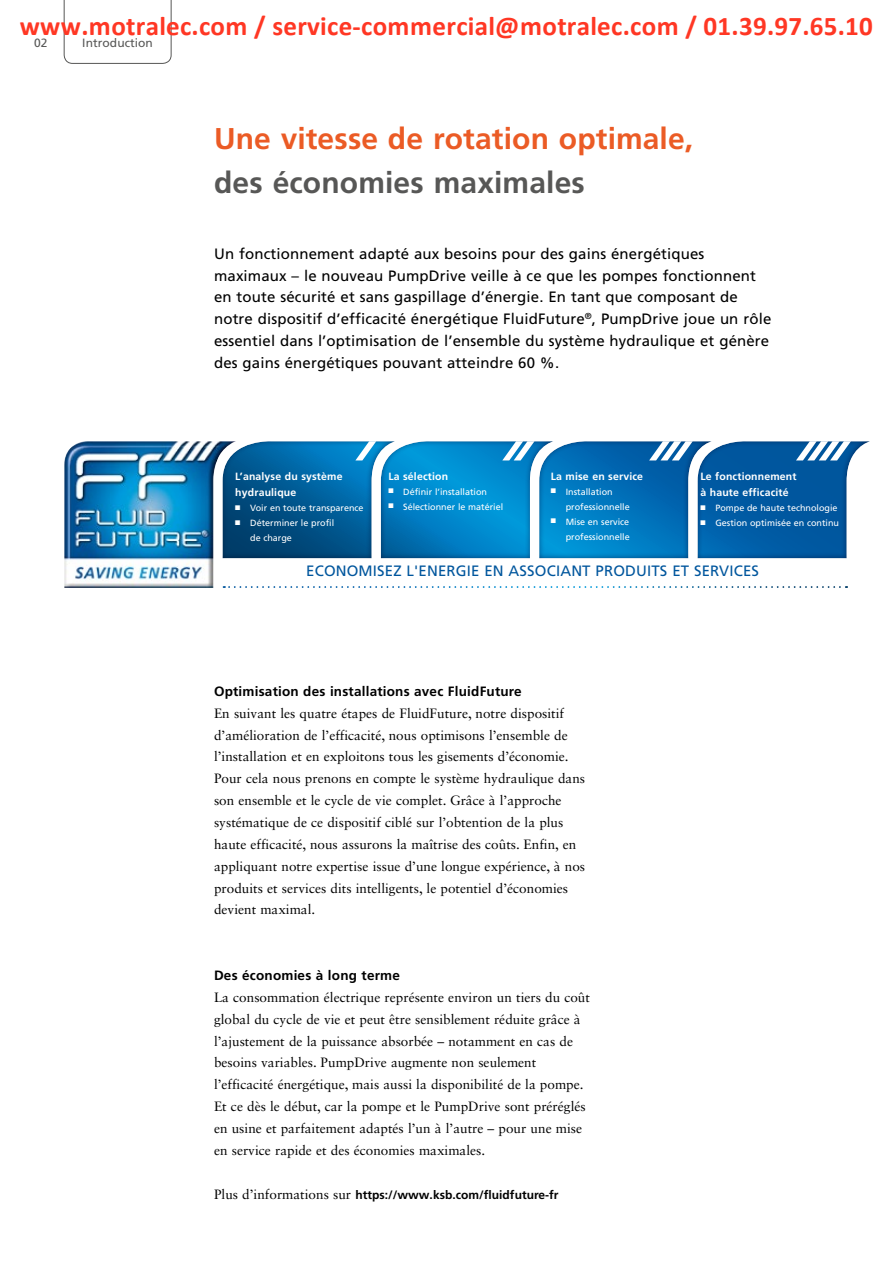
<style>
.page{position:relative;width:893px;height:1263px;background:#fff}
.page>*{position:absolute;margin:0;border:0;box-sizing:border-box;transform-origin:0 0}
._01_Heading{font:700 30px "Frutiger LT Pro";letter-spacing:.005em;color:#eb5b25}
._01_Heading-2{font:700 30px "Frutiger LT Pro";letter-spacing:.005em;color:#575756}
.t1{font:700 27px "Calibri";color:#ff3724}
._02_Introductory_tex{font:15px/21.9px "Frutiger LT Pro";letter-spacing:.01em;color:#000}
.t2{font:15px "Frutiger LT Pro";letter-spacing:.01em;color:#00569d}
._05_Running_text{font:13.5px/21.9px "Sabon LT Std";color:#000}
._04_Cross_heading{font:700 13.5px "Frutiger LT Pro";letter-spacing:.015em;color:#000}
._05_Running_text-2{font:700 12px "Frutiger LT Pro";color:#000}
._11_Rubrics{font:12px "Frutiger LT Pro";letter-spacing:.005em;color:#575756}
._10_Page_number{font:12px "Frutiger LT Pro";color:#575756}
._04_Cross_heading-2{font:700 10.5px/16.5px "Frutiger LT Pro";letter-spacing:.015em;color:#fff}
.t3{font:9px/15px "Frutiger LT Pro";color:#fff}
.s1{font-family:"Sabon LT Std";font-weight:400;font-size:13.5px}
</style>
<div class="page">
<svg style="left:64px;top:0;width:107px;height:64px"></svg>
<div style="left:696px;top:440px;width:175px;height:119px;background:#003c68;opacity:.75"></div>
<svg style="left:239px;top:586px;width:608px;height:2px"></svg>
<svg style="left:237px;top:441px;width:633px;height:117px;background:#1a7ab6"></svg>
<img style="left:64px;top:441px;width:173px;height:147px">
<h2 class="t1" style="left:20px;top:15px;width:855px">www.motralec.com / service-commercial@motralec.com / 01.39.97.65.10</h2>
<p class="_11_Rubrics" style="left:82px;top:35px;width:72px">Introduction</p>
<p class="_10_Page_number" style="left:34px;top:36px;width:15px">02</p>
<p class="_01_Heading" style="left:214px;top:121px;width:481px">Une vitesse de rotation optimale,</p>
<p class="_01_Heading-2" style="left:214px;top:165px;width:372px">des économies maximales</p>
<p class="_02_Introductory_tex" style="left:214px;top:243px;width:559px">Un fonctionnement adapté aux besoins pour des gains énergétiques maximaux – le nouveau PumpDrive veille à ce que les pompes fonctionnent en toute sécurité et sans gaspillage d’énergie. En tant que composant de notre dispositif d’efficacité énergétique FluidFuture<sup>®</sup>, PumpDrive joue un rôle essentiel dans l’optimisation de l’ensemble du système hydraulique et génère des gains énergétiques pouvant atteindre 60 %.</p>
<p class="_04_Cross_heading-2" style="left:235px;top:468px;width:109px">L’analyse du système hydraulique</p>
<p class="t3" style="left:235px;top:501px;width:130px">■ Voir en toute transparence</p>
<p class="t3" style="left:250px;top:516px;width:86px;text-indent:-15px">■ Déterminer le profil de charge</p>
<p class="_04_Cross_heading-2" style="left:388px;top:468px;width:61px">La sélection</p>
<p class="t3" style="left:388px;top:484px;width:100px">■ Définir l’installation</p>
<p class="t3" style="left:388px;top:499px;width:116px">■ Sélectionner le matériel</p>
<p class="_04_Cross_heading-2" style="left:551px;top:468px;width:94px">La mise en service</p>
<p class="t3" style="left:566px;top:484px;width:66px;text-indent:-15px">■ Installation professionnelle</p>
<p class="t3" style="left:551px;top:514px;width:80px;text-align:right">■ Mise en service professionnelle</p>
<p class="_04_Cross_heading-2" style="left:700px;top:468px;width:98px">Le fonctionnement à haute efficacité</p>
<p class="t3" style="left:700px;top:501px;width:139px">■ Pompe de haute technologie</p>
<p class="t3" style="left:700px;top:516px;width:140px">■ Gestion optimisée en continu</p>
<p class="t2" style="left:306px;top:562px;width:454px">ECONOMISEZ L'ENERGIE EN ASSOCIANT PRODUITS ET SERVICES</p>
<p class="_04_Cross_heading" style="left:214px;top:683px;width:309px">Optimisation des installations avec FluidFuture</p>
<p class="_05_Running_text" style="left:214px;top:702px;width:356px">En suivant les quatre étapes de FluidFuture, notre dispositif d’amélioration de l’efficacité, nous optimisons l’ensemble de l’installation et en exploitons tous les gisements d’économie.</p>
<p class="_05_Running_text" style="left:214px;top:767px;width:373px">Pour cela nous prenons en compte le système hydraulique dans son ensemble et le cycle de vie complet. Grâce à l’approche systématique de ce dispositif ciblé sur l’obtention de la plus haute efficacité, nous assurons la maîtrise des coûts. Enfin, en appliquant notre expertise issue d’une longue expérience, à nos produits et services dits intelligents, le potentiel d’économies devient maximal.</p>
<p class="_04_Cross_heading" style="left:214px;top:967px;width:187px">Des économies à long terme</p>
<p class="_05_Running_text" style="left:214px;top:986px;width:377px">La consommation électrique représente environ un tiers du coût global du cycle de vie et peut être sensiblement réduite grâce à l’ajustement de la puissance absorbée – notamment en cas de besoins variables. PumpDrive augmente non seulement l’efficacité énergétique, mais aussi la disponibilité de la pompe.<br>Et ce dès le début, car la pompe et le PumpDrive sont préréglés en usine et parfaitement adaptés l’un à l’autre – pour une mise en service rapide et des économies maximales.</p>
<p class="_05_Running_text-2" style="left:214px;top:1187px;width:346px"><span class="s1">Plus d’informations sur</span> https://www.ksb.com/fluidfuture-fr</p>
</div>
